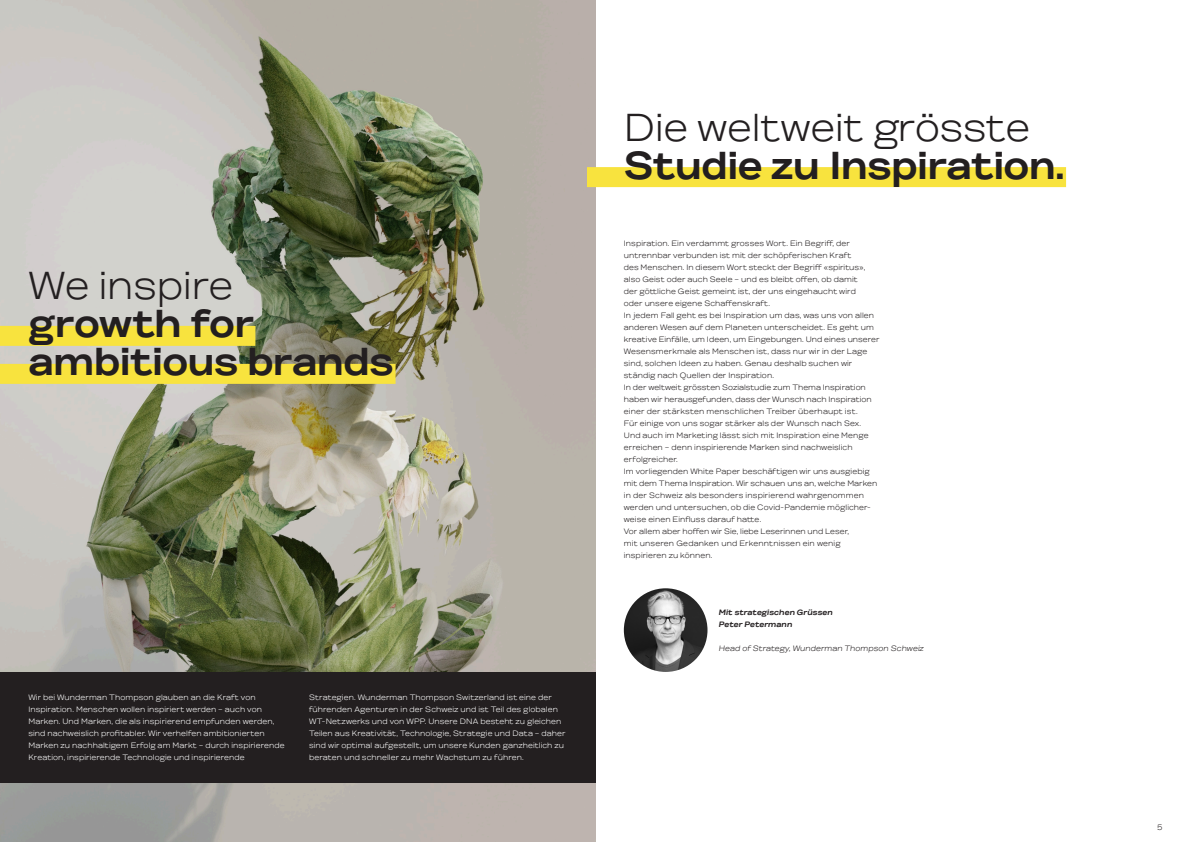
<style>
.page{position:relative;width:1191px;height:842px;background:#fff}
.page>*{position:absolute;margin:0;border:0;box-sizing:border-box;transform-origin:0 0}
.t1{font:700 40px/38px "WT Gothic";color:#231f20}
.t2{font:300 40px "WT Gothic";color:#231f20}
.t3{font:300 8px/12px "WT Gothic";letter-spacing:.01em;color:#231f20}
.t4{font:300 8px/12px "WT Gothic";letter-spacing:.01em;color:#fff}
.t5{font:italic 300 8px "WT Gothic";letter-spacing:.01em;color:#231f20}
.t6{font:italic 700 8px/12px "WT Gothic";letter-spacing:.01em;color:#231f20}
</style>
<div class="page">
<img style="left:0;top:0;width:595px;height:842px">
<div style="left:0;top:326px;width:255px;height:20px;background:#f8e33e"></div>
<div style="left:0;top:364px;width:395px;height:20px;background:#f8e33e"></div>
<div style="left:587px;top:167px;width:479px;height:20px;background:#f8e33e"></div>
<img style="left:624px;top:588px;width:83px;height:84px;border-radius:42px">
<div style="left:0;top:672px;width:595px;height:110px;background:#231f20"></div>
<h1 class="t2" style="left:28px;top:264px;width:206px">We inspire</h1>
<h1 class="t1" style="left:28px;top:306px;width:367px">growth for ambitious brands</h1>
<p class="t4" style="left:28px;top:691px;width:258px">Wir bei Wunderman Thompson glauben an die Kraft von Inspiration. Menschen wollen inspiriert werden – auch von Marken. Und Marken, die als inspirierend empfunden werden, sind nachweislich profitabler. Wir verhelfen ambitionierten Marken zu nachhaltigem Erfolg am Markt – durch inspirierende Kreation, inspirierende Technologie und inspirierende</p>
<p class="t4" style="left:309px;top:691px;width:258px">Strategien. Wunderman Thompson Switzerland ist eine der führenden Agenturen in der Schweiz und ist Teil des globalen WT-Netzwerks und von WPP. Unsere DNA besteht zu gleichen Teilen aus Kreativität, Technologie, Strategie und Data – daher sind wir optimal aufgestellt, um unsere Kunden ganzheitlich zu beraten und schneller zu mehr Wachstum zu führen.</p>
<h1 class="t2" style="left:624px;top:105px;width:408px">Die weltweit grösste</h1>
<h1 class="t1" style="left:624px;top:147px;width:442px">Studie zu Inspiration.</h1>
<p class="t3" style="left:624px;top:238px;width:257px">Inspiration. Ein verdammt grosses Wort. Ein Begriff, der untrennbar verbunden ist mit der schöpferischen Kraft<br>des Menschen. In diesem Wort steckt der Begriff «spiritus», also Geist oder auch Seele – und es bleibt offen, ob damit<br>der göttliche Geist gemeint ist, der uns eingehaucht wird<br>oder unsere eigene Schaffenskraft.<br>In jedem Fall geht es bei Inspiration um das, was uns von allen anderen Wesen auf dem Planeten unterscheidet. Es geht um kreative Einfälle, um Ideen, um Eingebungen. Und eines unserer Wesensmerkmale als Menschen ist, dass nur wir in der Lage sind, solchen Ideen zu haben. Genau deshalb suchen wir ständig nach Quellen der Inspiration.<br>In der weltweit grössten Sozialstudie zum Thema Inspiration haben wir herausgefunden, dass der Wunsch nach Inspiration einer der stärksten menschlichen Treiber überhaupt ist.<br>Für einige von uns sogar stärker als der Wunsch nach Sex.<br>Und auch im Marketing lässt sich mit Inspiration eine Menge erreichen – denn inspirierende Marken sind nachweislich erfolgreicher.<br>Im vorliegenden White Paper beschäftigen wir uns ausgiebig mit dem Thema Inspiration. Wir schauen uns an, welche Marken in der Schweiz als besonders inspirierend wahrgenommen werden und untersuchen, ob die Covid-Pandemie möglicher&shy;weise einen Einfluss darauf hatte.<br>Vor allem aber hoffen wir Sie, liebe Leserinnen und Leser,<br>mit unseren Gedanken und Erkenntnissen ein wenig inspirieren zu können.</p>
<p class="t6" style="left:719px;top:606px;width:115px">Mit strategischen Grüssen<br>Peter Petermann</p>
<p class="t5" style="left:719px;top:644px;width:206px">Head of Strategy, Wunderman Thompson Schweiz</p>
<p class="t3" style="left:1157px;top:821px;width:7px">5</p>
</div>
